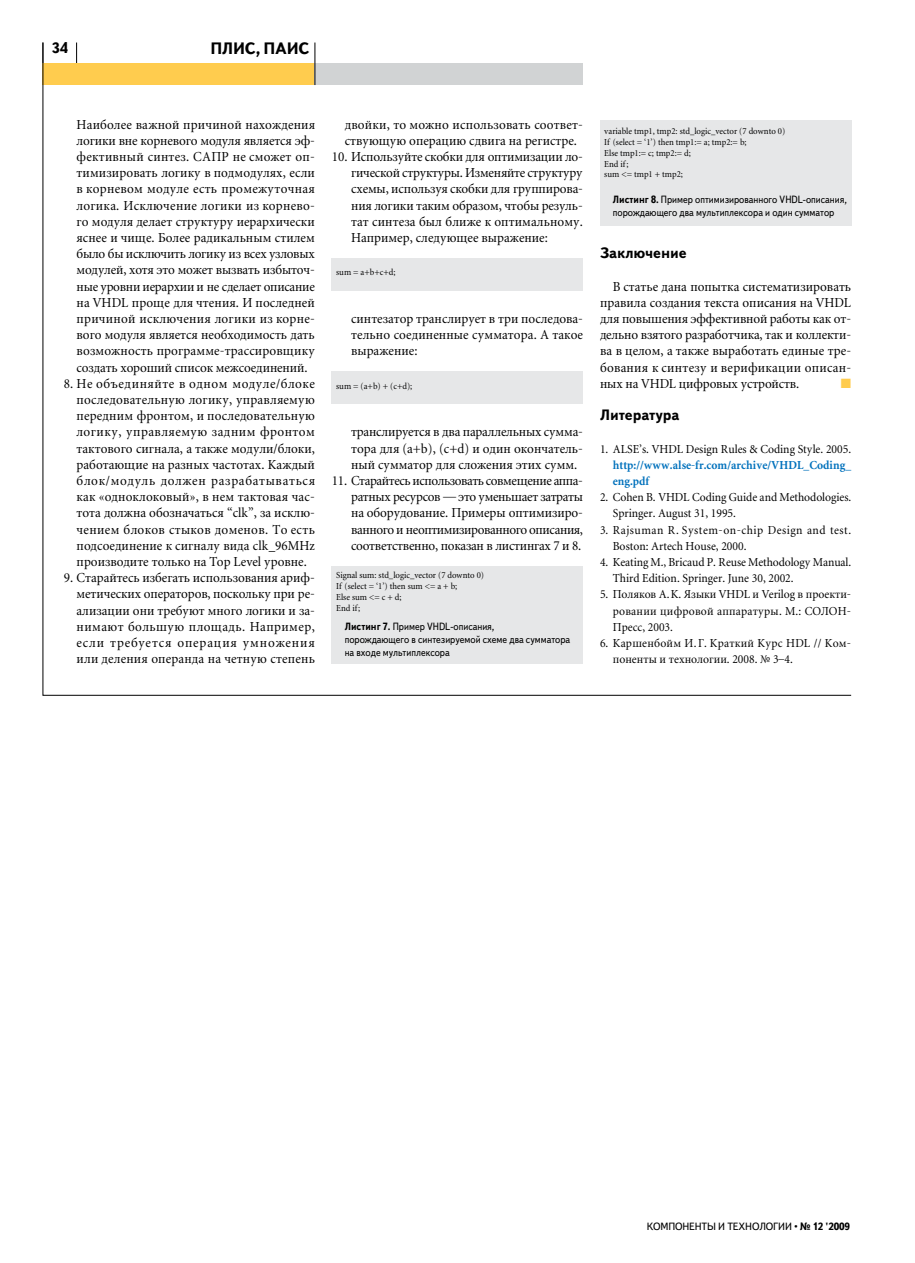
<style>
.page{position:relative;width:915px;height:1263px;background:#fff}
.page>*{position:absolute;margin:0;border:0;box-sizing:border-box;transform-origin:0 0}
.t1{font:700 16.5px "Text Book C";letter-spacing:-.015em;color:#000}
.t2{font:700 15px "Text Book C";letter-spacing:-.005em;color:#000}
.t3{font:13.5px/16.2px "Miniature";color:#000;text-align:justify;scale:.95 1}
.t4{font:13.5px "Zapf Dingbats";color:#ffcc4e}
.t5{font:12px/16.2px "Miniature";color:#000;scale:.95 1}
.t6{font:12px/16.2px "Miniature";letter-spacing:.045em;color:#000;scale:.95 1}
.t7{font:700 12px/16.2px "Miniature";color:#0071bc;scale:.95 1}
.t8{font:10.5px/12.8px "Text Book C";color:#000;scale:.9 1}
.t9{font:10.5px "Text Book C";color:#000}
.t10{font:9px/10.8px "Miniature";color:#000;scale:.95 1}
.s1{font-weight:700}
</style>
<div class="page">
<svg style="left:42px;top:42px;width:809px;height:654px"></svg>
<div style="left:332px;top:258px;width:251px;height:33px;background:#e6e7e8"></div>
<div style="left:332px;top:372px;width:251px;height:32px;background:#e6e7e8"></div>
<div style="left:332px;top:566px;width:251px;height:97px;background:#e6e7e8"></div>
<div style="left:600px;top:120px;width:250px;height:106px;background:#e6e7e8"></div>
<p class="t2" style="left:52px;top:39px;width:17px">34</p>
<p class="t1" style="left:210px;top:39px;width:101px">ПЛИС, ПАИС</p>
<p class="t3" style="left:77px;top:117px;width:252px">Наиболее важной причиной нахождения логики вне корневого модуля является эф&shy;фективный синтез. САПР не сможет оп&shy;тимизировать логику в подмодулях, если в корневом модуле есть промежуточная логика. Исключение логики из корнево&shy;го модуля делает структуру иерархически яснее и чище. Более радикальным стилем было бы исключить логику из всех узловых модулей, хотя это может вызвать избыточ&shy;ные уровни иерархии и не сделает описание на VHDL проще для чтения. И последней причиной исключения логики из корне&shy;вого модуля является необходимость дать возможность программе-трассировщику создать хороший список межсоединений.</p>
<p class="t3" style="left:77px;top:376px;width:252px;text-indent:-13px">8. Не объединяйте в одном модуле/блоке последовательную логику, управляемую передним фронтом, и последовательную логику, управляемую задним фронтом тактового сигнала, а также модули/блоки, работающие на разных частотах. Каждый блок/модуль должен разрабатываться как «одноклоковый», в нем тактовая час&shy;тота должна обозначаться “clk”, за исклю&shy;чением блоков стыков доменов. То есть подсоединение к сигналу вида clk_96MHz производите только на Top Level уровне.</p>
<p class="t3" style="left:77px;top:570px;width:252px;text-indent:-13px">9. Старайтесь избегать использования ариф&shy;метических операторов, поскольку при ре&shy;ализации они требуют много логики и за&shy;нимают большую площадь. Например, если требуется операция умножения или деления операнда на четную степень</p>
<p class="t3" style="left:344px;top:117px;width:252px">двойки, то можно использовать соответ&shy;ствующую операцию сдвига на регистре.</p>
<p class="t3" style="left:351px;top:149px;width:245px;text-indent:-19px">10. Используйте скобки для оптимизации ло&shy;гической структуры. Изменяйте структуру схемы, используя скобки для группирова&shy;ния логики таким образом, чтобы резуль&shy;тат синтеза был ближе к оптимальному.<br>Например, следующее выражение:</p>
<p class="t10" style="left:336px;top:267px;width:64px">sum = a+b+c+d;</p>
<p class="t3" style="left:351px;top:311px;width:245px">синтезатор транслирует в три последова&shy;тельно соединенные сумматора. А такое выражение:</p>
<p class="t10" style="left:336px;top:381px;width:82px">sum = (a+b) + (c+d);</p>
<p class="t3" style="left:351px;top:424px;width:245px">транслируется в два параллельных сумма&shy;тора для (a+b), (с+d) и один окончатель&shy;ный сумматор для сложения этих сумм.</p>
<p class="t3" style="left:351px;top:473px;width:245px;text-indent:-19px">11. Старайтесь использовать совмещение аппа&shy;ратных ресурсов — это уменьшает затраты на оборудование. Примеры оптимизиро&shy;ванного и неоптимизированного описания, соответственно, показан в листингах 7 и 8.</p>
<p class="t10" style="left:336px;top:570px;width:157px">Signal sum: std_logic_vector (7 downto 0)<br>If (select = ‘1’) then sum &lt;= a + b;<br>Else sum &lt;= c + d;<br>End if;</p>
<p class="t8" style="left:344px;top:620px;width:252px"><span class="s1">Листинг 7.</span> Пример VHDL-описания,<br>порождающего в синтезируемой схеме два сумматора на входе мультиплексора</p>
<p class="t10" style="left:604px;top:126px;width:192px">variable tmp1, tmp2: std_logic_vector (7 downto 0)<br>If (select = ‘1’) then tmp1:= a; tmp2:= b;<br>Else tmp1:= c; tmp2:= d;<br>End if;<br>sum &lt;= tmp1 + tmp2;</p>
<p class="t8" style="left:612px;top:193px;width:262px"><span class="s1">Листинг 8.</span> Пример оптимизированного VHDL-описания, порождающего два мультиплексора и один сумматор</p>
<p class="t2" style="left:600px;top:244px;width:88px">Заключение</p>
<p class="t3" style="left:600px;top:279px;width:266px;text-indent:13px">В статье дана попытка систематизировать правила создания текста описания на VHDL для повышения эффективной работы как от&shy;дельно взятого разработчика, так и коллекти&shy;ва в целом, а также выработать единые тре&shy;бования к синтезу и верификации описан&shy;ных на VHDL цифровых устройств.</p>
<p class="t4" style="left:840px;top:377px;width:12px">■</p>
<p class="t2" style="left:600px;top:406px;width:81px">Литература</p>
<p class="t5" style="left:600px;top:441px;width:266px">1. ALSE’s. VHDL Design Rules &amp; Coding Style. 2005.</p>
<p class="t7" style="left:612px;top:457px;width:252px">http://www.alse-fr.com/archive/VHDL_Coding_ eng.pdf</p>
<p class="t5" style="left:612px;top:490px;width:252px;text-indent:-13px">2. Cohen B. VHDL Coding Guide and Methodologies.<br>Springer. August 31, 1995.</p>
<p class="t6" style="left:612px;top:522px;width:252px;text-indent:-13px">3. Rajsuman R. System-on-chip Design and test.<br>Boston: Artech House, 2000.</p>
<p class="t5" style="left:612px;top:555px;width:252px;text-indent:-13px">4. Keating M., Bricaud P. Reuse Methodology Manual.<br>Third Edition. Springer. June 30, 2002.</p>
<p class="t5" style="left:612px;top:587px;width:252px;text-align:justify;text-indent:-13px">5. Поляков А.К. Языки VHDL и Verilog в проекти&shy;ровании цифровой аппаратуры. М.: СОЛОН-Пресс, 2003.</p>
<p class="t5" style="left:612px;top:636px;width:252px;text-indent:-13px">6. Каршенбойм И. Г. Краткий Курс HDL // Ком&shy;поненты и технологии. 2008. № 3–4.</p>
<p class="t9" style="left:646px;top:1221px;width:205px">КОМПОНЕНТЫ И ТЕХНОЛОГИИ • <span class="s1">№ 12 '2009</span></p>
</div>
